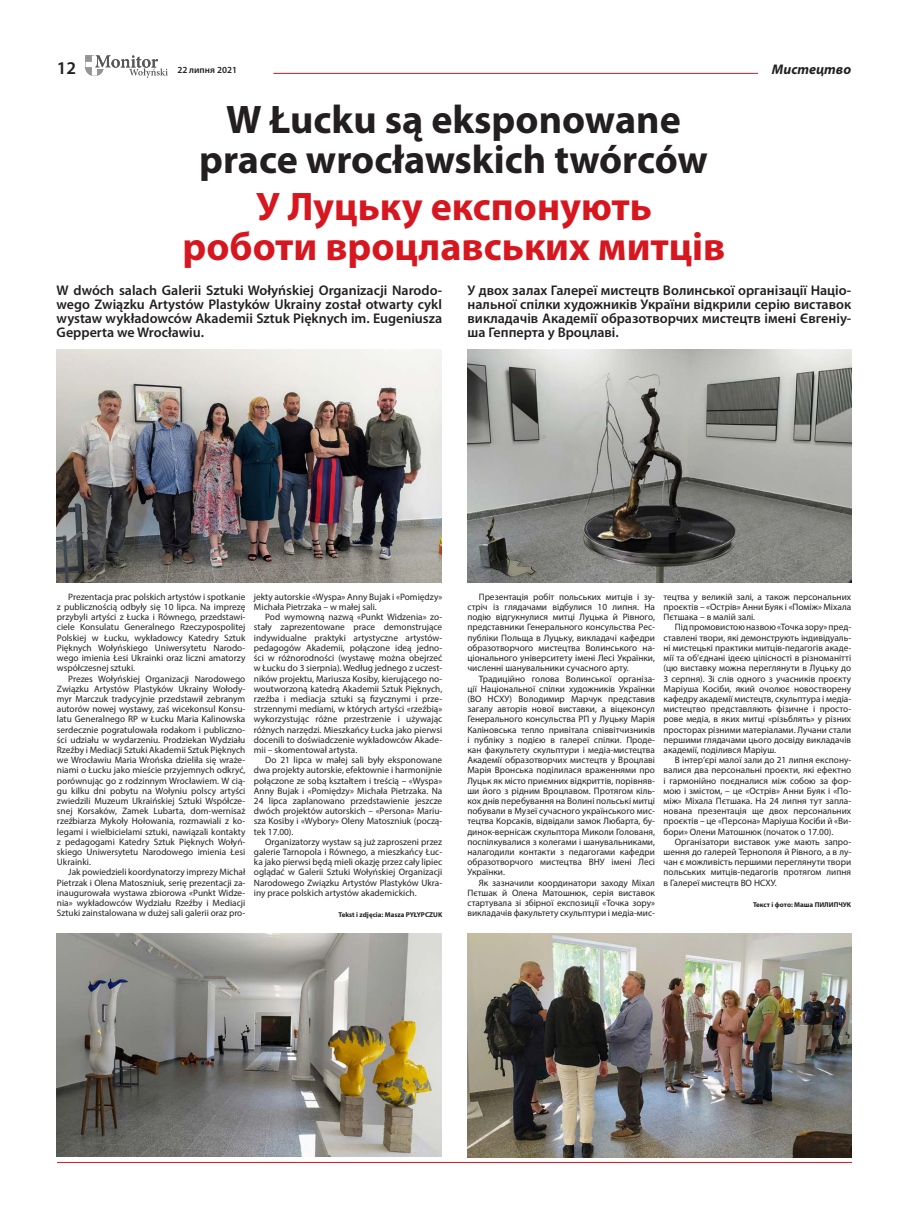
<style>
.page{position:relative;width:908px;height:1211px;background:#fff}
.page>*{position:absolute;margin:0;border:0;box-sizing:border-box;transform-origin:0 0}
.t1{font:700 40px/40px "Myriad Pro";color:#231f20;text-align:center}
.t2{font:700 40px/40px "Myriad Pro";color:#d7171f;text-align:center}
.t3{font:600 18px "Myriad Pro";color:#231f20}
.t4{font:600 14px/14px "Myriad Pro";color:#231f20;text-align:justify}
.t5{font:italic 700 14px "Myriad Pro";color:#231f20}
.t6{font:9.3px/10.2px "Myriad Pro";color:#231f20;text-align:justify}
.t7{font:600 9.3px "Myriad Pro";color:#231f20}
.t8{font:700 7px "Myriad Pro";color:#231f20}
</style>
<div class="page">
<svg style="left:85px;top:55px;width:83px;height:23px"></svg>
<hr style="left:57px;top:1161px;width:794px;height:1px;background:#d7171f">
<hr style="left:273px;top:73px;width:484px;height:1px;background:#d7171f">
<img style="left:57px;top:349px;width:384px;height:234px">
<img style="left:467px;top:933px;width:383px;height:224px">
<img style="left:467px;top:349px;width:383px;height:234px">
<img style="left:57px;top:933px;width:384px;height:222px">
<h2 class="t3" style="left:57px;top:56px;width:21px">12</h2>
<p class="t7" style="left:177px;top:64px;width:61px">22 липня 2021</p>
<h3 class="t5" style="left:771px;top:60px;width:81px">Мистецтво</h3>
<h1 class="t1" style="left:199px;top:98px;width:510px">W Łucku są eksponowane prace wrocławskich twórców</h1>
<h1 class="t2" style="left:182px;top:186px;width:544px">У Луцьку експонують<br>роботи вроцлавських митців</h1>
<h3 class="t4" style="left:467px;top:283px;width:385px">У двох залах Галереї мистецтв Волинської організації Націо&shy;нальної спілки художників України відкрили серію виставок викладачів Академії образотворчих мистецтв імені Євгеніу&shy;ша Гепперта у Вроцлаві.</h3>
<h3 class="t4" style="left:57px;top:283px;width:387px">W dwóch salach Galerii Sztuki Wołyńskiej Organizacji Narodo&shy;wego Związku Artystów Plastyków Ukrainy został otwarty cykl wystaw wykładowców Akademii Sztuk Pięknych im. Eugeniusza Gepperta we Wrocławiu.</h3>
<p class="t6" style="left:57px;top:591px;width:190px;text-indent:11px">Prezentacja prac polskich artystów i spotkanie z publicznością odbyły się 10 lipca. Na imprezę przybyli artyści z Łucka i Równego, przedstawi&shy;ciele Konsulatu Generalnego Rzeczypospolitej Polskiej w Łucku, wykładowcy Katedry Sztuk Pięknych Wołyńskiego Uniwersytetu Narodo&shy;wego imienia Łesi Ukrainki oraz liczni amatorzy współczesnej sztuki.</p>
<p class="t6" style="left:57px;top:673px;width:190px;text-indent:11px">Prezes Wołyńskiej Organizacji Narodowego Związku Artystów Plastyków Ukrainy Wołody&shy;myr Marczuk tradycyjnie przedstawił zebranym autorów nowej wystawy, zaś wicekonsul Konsu&shy;latu Generalnego RP w Łucku Maria Kalinowska serdecznie pogratulowała rodakom і publiczno&shy;ści udziału w wydarzeniu. Prodziekan Wydziału Rzeźby i Mediacji Sztuki Akademii Sztuk Pięknych we Wrocławiu Maria Wrońska dzieliła się wraże&shy;niami o Łucku jako mieście przyjemnych odkryć, porównując go z rodzinnym Wrocławiem. W cią&shy;gu kilku dni pobytu na Wołyniu polscy artyści zwiedzili Muzeum Ukraińskiej Sztuki Współcze&shy;snej Korsaków, Zamek Lubarta, dom-wernisaż rzeźbiarza Mykoły Hołowania, rozmawiali z ko&shy;legami і wielbicielami sztuki, nawiązali kontakty z pedagogami Katedry Sztuk Pięknych Wołyń&shy;skiego Uniwersytetu Narodowego imienia Łesi Ukrainki.</p>
<p class="t6" style="left:57px;top:867px;width:190px;text-indent:11px">Jak powiedzieli koordynatorzy imprezy Michał Pietrzak і Olena Matoszniuk, serię prezentacji za&shy;inaugurowała wystawa zbiorowa «Punkt Widze&shy;nia» wykładowców Wydziału Rzeźby i Mediacji Sztuki zainstalowana w dużej sali galerii oraz pro-</p>
<p class="t6" style="left:254px;top:591px;width:190px">jekty autorskie «Wyspa» Anny Bujak i «Pomiędzy»<br>Michała Pietrzaka – w małej sali.</p>
<p class="t6" style="left:254px;top:612px;width:190px;text-indent:11px">Pod wymowną nazwą «Punkt Widzenia» zo&shy;stały zaprezentowane prace demonstrujące indywidualne praktyki artystyczne artystów&shy;pedagogów Akademii, połączone ideą jedno&shy;ści w różnorodności (wystawę można obejrzeć w Łucku do 3 sierpnia). Według jednego z uczest&shy;ników projektu, Mariusza Kosiby, kierującego no&shy;woutworzoną katedrą Akademii Sztuk Pięknych, rzeźba i mediacja sztuki są fizycznymi i prze&shy;strzennymi mediami, w których artyści «rzeźbią» wykorzystując różne przestrzenie i używając różnych narzędzi. Mieszkańcy Łucka jako pierwsi docenili to doświadczenie wykładowców Akade&shy;mii – skomentował artysta.</p>
<p class="t6" style="left:254px;top:754px;width:190px;text-indent:11px">Do 21 lipca w małej sali były eksponowane dwa projekty autorskie, efektownie i harmonijnie połączone ze sobą kształtem i treścią – «Wyspa» Anny Bujak і «Pomiędzy» Michała Pietrzaka. Na 24 lipca zaplanowano przedstawienie jeszcze dwóch projektów autorskich – «Persona» Mariu&shy;sza Kosiby i «Wybory» Oleny Matoszniuk (począ&shy;tek 17.00).</p>
<p class="t6" style="left:254px;top:836px;width:190px;text-indent:11px">Organizatorzy wystaw są już zaproszeni przez galerie Tarnopola i Równego, a mieszkańcy Łuc&shy;ka jako pierwsi będą mieli okazję przez cały lipiec oglądać w Galerii Sztuki Wołyńskiej Organizacji Narodowego Związku Artystów Plastyków Ukra&shy;iny prace polskich artystów akademickich.</p>
<p class="t8" style="left:338px;top:909px;width:105px">Tekst і zdjęcia: Masza PYŁYPCZUK</p>
<p class="t6" style="left:467px;top:591px;width:189px;text-indent:11px">Презентація робіт польських митців і зу&shy;стріч із глядачами відбулися 10 липня. На подію відгукнулися митці Луцька й Рівного, представники Генерального консульства Рес&shy;публіки Польща в Луцьку, викладачі кафедри образотворчого мистецтва Волинського на&shy;ціонального університету імені Лесі Українки, численні шанувальники сучасного арту.</p>
<p class="t6" style="left:467px;top:673px;width:189px;text-indent:11px">Традиційно голова Волинської організа&shy;ції Національної спілки художників Українки (ВО НСХУ) Володимир Марчук представив загалу авторів нової виставки, а віцеконсул Генерального консульства РП у Луцьку Марія Каліновська тепло привітала співвітчизників і публіку з подією в галереї спілки. Проде&shy;кан факультету скульптури і медіа-мистецтва Академії образотворчих мистецтв у Вроцлаві Марія Вронська поділилася враженнями про Луцьк як місто приємних відкриттів, порівняв&shy;ши його з рідним Вроцлавом. Протягом кіль&shy;кох днів перебування на Волині польські митці побували в Музеї сучасного українського мис&shy;тецтва Корсаків, відвідали замок Любарта, бу&shy;динок-вернісаж скульптора Миколи Голованя, поспілкувалися з колегами і шанувальниками, налагодили контакти з педагогами кафедри образотворчого мистецтва ВНУ імені Лесі Українки.</p>
<p class="t6" style="left:467px;top:877px;width:189px;text-indent:11px">Як зазначили координатори заходу Міхал Пєтшак й Олена Матошнюк, серія виставок стартувала зі збірної експозиції «Точка зору» викладачів факультету скульптури і медіа-мис-</p>
<p class="t6" style="left:663px;top:591px;width:189px">тецтва у великій залі, а також персональних проєктів – «Острів» Анни Буяк і «Поміж» Міхала Пєтшака – в малій залі.</p>
<p class="t6" style="left:663px;top:622px;width:189px;text-indent:11px">Під промовистою назвою «Точка зору» пред&shy;ставлені твори, які демонструють індивідуаль&shy;ні мистецькі практики митців-педагогів акаде&shy;мії та об’єднані ідеєю цілісності в різноманітті (цю виставку можна переглянути в Луцьку до 3 серпня). Зі слів одного з учасників проєкту Маріуша Косіби, який очолює новостворену кафедру академії мистецтв, скульптура і медіа&shy;мистецтво представляють фізичне і просто&shy;рове медіа, в яких митці «різьблять» у різних просторах різними матеріалами. Лучани стали першими глядачами цього досвіду викладачів академії, поділився Маріуш.</p>
<p class="t6" style="left:663px;top:754px;width:189px;text-indent:11px">В інтер’єрі малої зали до 21 липня експону&shy;валися два персональні проєкти, які ефектно і гармонійно поєдналися між собою за фор&shy;мою і змістом, – це «Острів» Анни Буяк і «По&shy;між» Міхала Пєтшака. На 24 липня тут запла&shy;нована презентація ще двох персональних проєктів – це «Персона» Маріуша Косіби й «Ви&shy;бори» Олени Матошнюк (початок о 17.00).</p>
<p class="t6" style="left:663px;top:836px;width:189px;text-indent:11px">Організатори виставок уже мають запро&shy;шення до галерей Тернополя й Рівного, а в лу&shy;чан є можливість першими переглянути твори польських митців-педагогів протягом липня в Галереї мистецтв ВО НСХУ.</p>
<p class="t8" style="left:752px;top:899px;width:99px">Текст і фото: Маша ПИЛИПЧУК</p>
</div>
